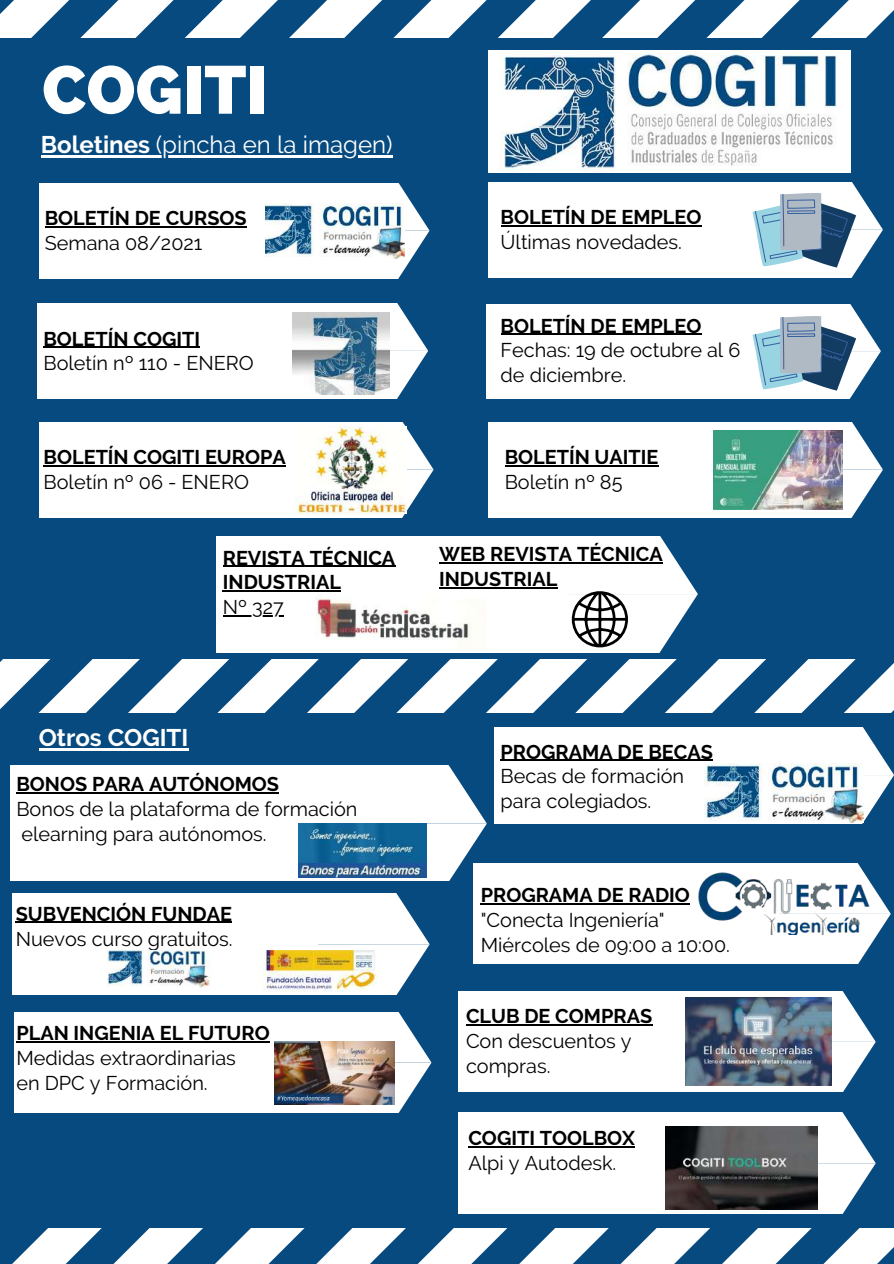
<style>
.page{position:relative;width:894px;height:1264px;background:#fff}
.page>*{position:absolute;margin:0;border:0;box-sizing:border-box;transform-origin:0 0}
.t1{font:800 67.5px "Raleway";color:#fff}
.t2{font:24px "Raleway";color:#fff}
.t3{font:700 24px "Raleway";color:#fff}
.t4{font:19.8px/24.8px "Raleway";color:#000}
.t5{font:700 19.8px/24.8px "Raleway";color:#000}
.s1{font-weight:700}
</style>
<div class="page">
<div style="left:0;top:0;width:893px;height:1263px;background:#074a7f"></div>
<svg style="left:0;top:0;width:893px;height:37px"></svg>
<svg style="left:13px;top:1228px;width:880px;height:35px"></svg>
<img style="left:488px;top:50px;width:362px;height:123px">
<div style="left:488px;top:183px;width:289px;height:94px;background:#fff"></div>
<div style="left:39px;top:183px;width:286px;height:95px;background:#fff"></div>
<svg style="left:325px;top:183px;width:104px;height:95px"></svg>
<hr style="left:45px;top:226px;width:202px;height:1px;background:#000">
<div style="left:486px;top:304px;width:289px;height:95px;background:#fff"></div>
<hr style="left:500px;top:334px;width:201px;height:1px;background:#000">
<svg style="left:752px;top:183px;width:130px;height:94px"></svg>
<div style="left:38px;top:303px;width:285px;height:95px;background:#fff"></div>
<svg style="left:322px;top:303px;width:106px;height:95px"></svg>
<hr style="left:43px;top:346px;width:157px;height:2px;background:#000">
<svg style="left:752px;top:304px;width:128px;height:95px"></svg>
<div style="left:488px;top:423px;width:289px;height:94px;background:#fff"></div>
<svg style="left:775px;top:423px;width:107px;height:94px"></svg>
<hr style="left:504px;top:465px;width:154px;height:1px;background:#000">
<img style="left:265px;top:203px;width:139px;height:56px">
<img style="left:293px;top:312px;width:97px;height:82px">
<img style="left:713px;top:430px;width:129px;height:79px">
<div style="left:39px;top:423px;width:289px;height:94px;background:#fff"></div>
<svg style="left:327px;top:423px;width:106px;height:94px"></svg>
<hr style="left:44px;top:465px;width:242px;height:1px;background:#000">
<img style="left:294px;top:426px;width:113px;height:87px">
<div style="left:216px;top:536px;width:353px;height:116px;background:#fff"></div>
<hr style="left:223px;top:566px;width:172px;height:1px;background:#000">
<hr style="left:223px;top:590px;width:118px;height:1px;background:#000">
<hr style="left:223px;top:615px;width:60px;height:1px;background:#000">
<img style="left:315px;top:597px;width:158px;height:43px">
<svg style="left:567px;top:536px;width:130px;height:116px"></svg>
<svg style="left:0;top:659px;width:893px;height:53px"></svg>
<div style="left:10px;top:765px;width:349px;height:115px;background:#fff"></div>
<svg style="left:357px;top:765px;width:129px;height:115px"></svg>
<img style="left:298px;top:823px;width:128px;height:54px">
<hr style="left:41px;top:155px;width:115px;height:3px;background:#fff">
<hr style="left:156px;top:155px;width:236px;height:3px;background:#fff">
<hr style="left:500px;top:225px;width:201px;height:2px;background:#000">
<hr style="left:439px;top:562px;width:223px;height:1px;background:#000">
<hr style="left:439px;top:587px;width:118px;height:1px;background:#000">
<hr style="left:39px;top:748px;width:149px;height:2px;background:#fff">
<hr style="left:16px;top:792px;width:263px;height:1px;background:#000">
<div style="left:12px;top:894px;width:306px;height:100px;background:#fff"></div>
<svg style="left:318px;top:894px;width:111px;height:100px"></svg>
<hr style="left:16px;top:921px;width:216px;height:2px;background:#000">
<img style="left:107px;top:950px;width:269px;height:41px">
<div style="left:494px;top:727px;width:292px;height:96px;background:#fff"></div>
<svg style="left:786px;top:727px;width:107px;height:96px"></svg>
<hr style="left:500px;top:759px;width:212px;height:1px;background:#000">
<img style="left:704px;top:763px;width:159px;height:59px">
<div style="left:473px;top:863px;width:305px;height:100px;background:#fff"></div>
<svg style="left:778px;top:863px;width:112px;height:100px"></svg>
<hr style="left:480px;top:903px;width:209px;height:1px;background:#000">
<img style="left:698px;top:871px;width:178px;height:63px">
<div style="left:14px;top:1012px;width:306px;height:100px;background:#fff"></div>
<svg style="left:318px;top:1012px;width:113px;height:100px"></svg>
<hr style="left:16px;top:1041px;width:254px;height:1px;background:#000">
<img style="left:274px;top:1041px;width:121px;height:63px">
<div style="left:458px;top:991px;width:305px;height:100px;background:#fff"></div>
<svg style="left:762px;top:991px;width:113px;height:100px"></svg>
<div style="left:458px;top:1112px;width:305px;height:101px;background:#fff"></div>
<svg style="left:762px;top:1112px;width:113px;height:101px"></svg>
<hr style="left:466px;top:1024px;width:186px;height:1px;background:#000">
<img style="left:685px;top:997px;width:146px;height:88px">
<hr style="left:468px;top:1145px;width:167px;height:2px;background:#000">
<img style="left:665px;top:1126px;width:152px;height:83px">
<h1 class="t1" style="left:42px;top:50px;width:227px">COGITI</h1>
<p class="t2" style="left:41px;top:130px;width:353px"><span class="s1">Boletines</span> (pincha en la imagen)</p>
<p class="t5" style="left:45px;top:206px;width:203px">BOLETÍN DE CURSOS</p>
<p class="t4" style="left:45px;top:230px;width:159px">Semana 08/2021</p>
<p class="t5" style="left:43px;top:326px;width:158px">BOLETÍN COGITI</p>
<p class="t4" style="left:43px;top:351px;width:212px">Boletín nº 110 - ENERO</p>
<p class="t5" style="left:44px;top:445px;width:243px">BOLETÍN COGITI EUROPA</p>
<p class="t4" style="left:44px;top:470px;width:207px">Boletín nº 06 - ENERO</p>
<p class="t5" style="left:223px;top:545px;width:174px">REVISTA TÉCNICA<br>INDUSTRIAL</p>
<p class="t4" style="left:223px;top:595px;width:62px">Nº 327</p>
<p class="t5" style="left:500px;top:205px;width:202px">BOLETÍN DE EMPLEO</p>
<p class="t4" style="left:500px;top:230px;width:183px">Últimas novedades.</p>
<p class="t5" style="left:500px;top:313px;width:202px">BOLETÍN DE EMPLEO</p>
<p class="t4" style="left:500px;top:338px;width:241px">Fechas: 19 de octubre al 6 de diciembre.</p>
<p class="t5" style="left:504px;top:445px;width:155px">BOLETÍN UAITIE</p>
<p class="t4" style="left:504px;top:470px;width:119px">Boletín nº 85</p>
<p class="t5" style="left:439px;top:542px;width:225px">WEB REVISTA TÉCNICA<br>INDUSTRIAL</p>
<p class="t3" style="left:39px;top:723px;width:151px">Otros COGITI</p>
<p class="t5" style="left:16px;top:772px;width:264px">BONOS PARA AUTÓNOMOS</p>
<p class="t4" style="left:16px;top:796px;width:342px">Bonos de la plataforma de formación elearning para autónomos.</p>
<p class="t5" style="left:16px;top:901px;width:218px">SUBVENCIÓN FUNDAE</p>
<p class="t4" style="left:16px;top:926px;width:218px">Nuevos curso gratuitos.</p>
<p class="t5" style="left:16px;top:1020px;width:255px">PLAN INGENIA EL FUTURO</p>
<p class="t4" style="left:16px;top:1045px;width:221px">Medidas extraordinarias en DPC y Formación.</p>
<p class="t5" style="left:500px;top:739px;width:214px">PROGRAMA DE BECAS</p>
<p class="t4" style="left:500px;top:764px;width:185px">Becas de formación para colegiados.</p>
<p class="t5" style="left:480px;top:882px;width:211px">PROGRAMA DE RADIO</p>
<p class="t4" style="left:480px;top:907px;width:251px">"Conecta Ingeniería"<br>Miércoles de 09:00 a 10:00.</p>
<p class="t5" style="left:466px;top:1004px;width:188px">CLUB DE COMPRAS</p>
<p class="t4" style="left:466px;top:1028px;width:167px">Con descuentos y compras.</p>
<p class="t5" style="left:468px;top:1125px;width:168px">COGITI TOOLBOX</p>
<p class="t4" style="left:468px;top:1150px;width:149px">Alpi y Autodesk.</p>
</div>
